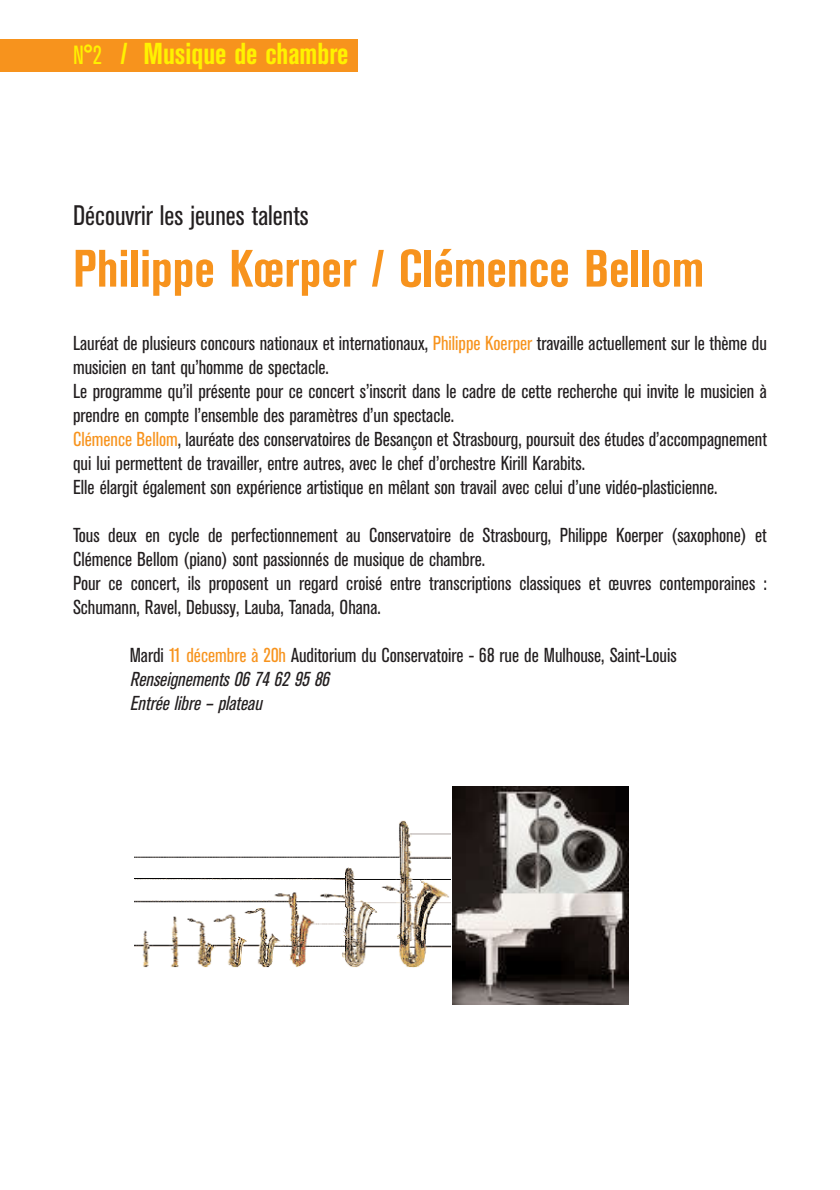
<style>
.page{position:relative;width:840px;height:1190px;background:#fff}
.page>*{position:absolute;margin:0;border:0;box-sizing:border-box;transform-origin:0 0}
.t1{font:700 condensed 52px "Akzidenz Grotesk BE";color:#f7931d}
.t2{font:700 condensed 30px "Akzidenz Grotesk BE";color:#fff200;scale:.95 1}
.t3{font:condensed 28px "Akzidenz Grotesk BE";color:#231f20}
.t4{font:condensed 20px/24px "Akzidenz Grotesk BE";color:#231f20}
.s1{font-weight:400;font-size:26px}
.s2{color:#f7931d}
.s3{font-style:italic}
</style>
<div class="page">
<div style="left:0;top:39px;width:358px;height:33px;background:#f7931d"></div>
<img style="left:453px;top:786px;width:176px;height:219px">
<img style="left:135px;top:820px;width:315px;height:148px">
<h2 class="t2" style="left:73px;top:42px;width:291px"><span class="s1">N°2</span> / Musique de chambre</h2>
<h3 class="t3" style="left:73px;top:205px;width:237px">Découvrir les jeunes talents</h3>
<h1 class="t1" style="left:73px;top:250px;width:633px">Philippe Kœrper / Clémence Bellom</h1>
<p class="t4" style="left:73px;top:333px;width:695px">Lauréat de plusieurs concours nationaux et internationaux, <span class="s2">Philippe Koerper</span> travaille actuellement sur le thème du musicien en tant qu’homme de spectacle.<br>Le programme qu’il présente pour ce concert s’inscrit dans le cadre de cette recherche qui invite le musicien à prendre en compte l’ensemble des paramètres d’un spectacle.<br><span class="s2">Clémence Bellom</span>, lauréate des conservatoires de Besançon et Strasbourg, poursuit des études d’accompagnement qui lui permettent de travailler, entre autres, avec le chef d’orchestre Kirill Karabits.<br>Elle élargit également son expérience artistique en mêlant son travail avec celui d’une vidéo-plasticienne.</p>
<p class="t4" style="left:73px;top:525px;width:695px">Tous deux en cycle de perfectionnement au Conservatoire de Strasbourg, Philippe Koerper (saxophone) et Clémence Bellom (piano) sont passionnés de musique de chambre.<br>Pour ce concert, ils proposent un regard croisé entre transcriptions classiques et œuvres contemporaines :<br>Schumann, Ravel, Debussy, Lauba, Tanada, Ohana.</p>
<p class="t4" style="left:130px;top:645px;width:549px">Mardi <span class="s2">11 décembre à 20h</span> Auditorium du Conservatoire - 68 rue de Mulhouse, Saint-Louis<br><span class="s3">Renseignements 06 74 62 95 86<br>Entrée libre – plateau</span></p>
</div>
